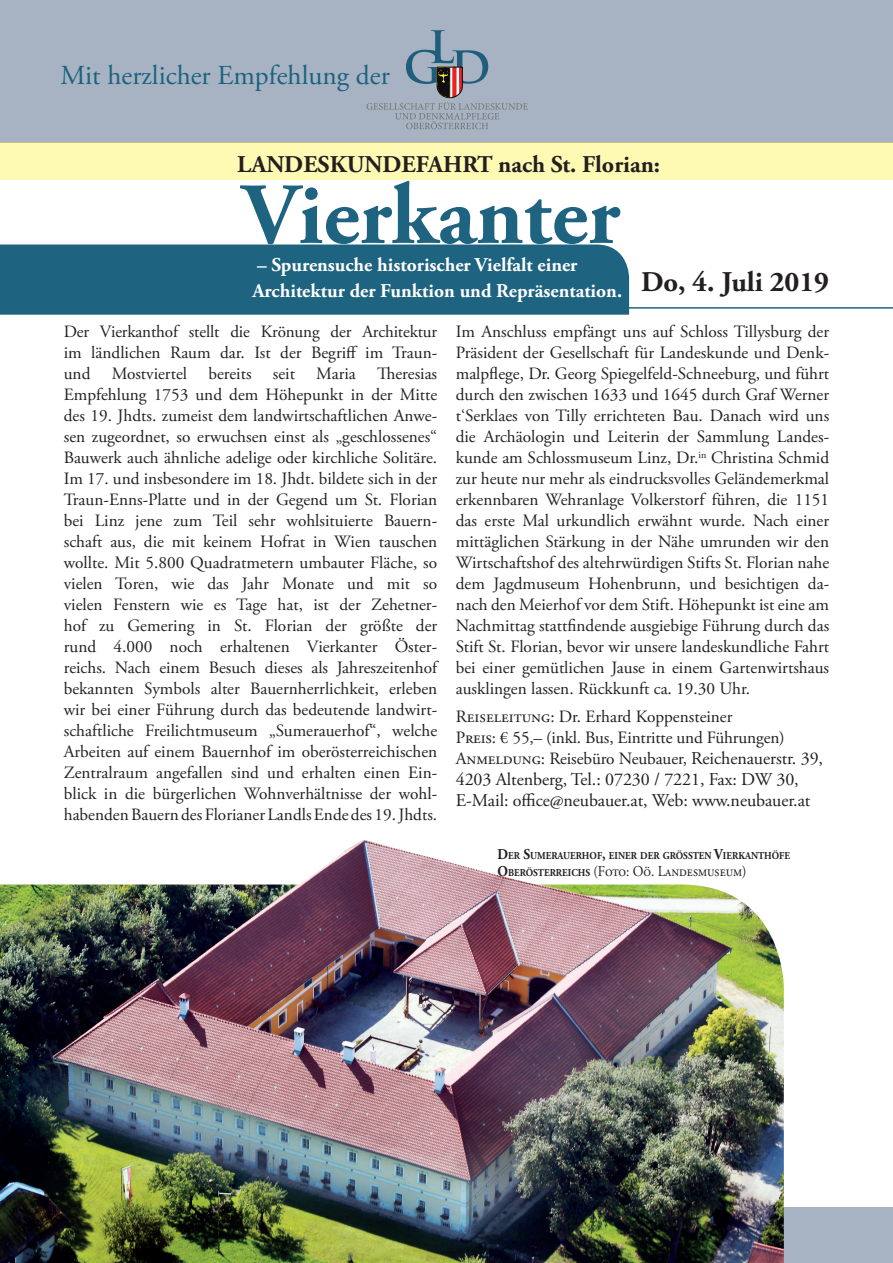
<style>
.page{position:relative;width:893px;height:1263px;background:#fff}
.page>*{position:absolute;margin:0;border:0;box-sizing:border-box;transform-origin:0 0}
.t1{font:700 86.7px "Adobe Garamond Pro";color:#1e6380}
.t2{font:700 28.5px "Adobe Garamond Pro";color:#231f20}
.t3{font:27.3px "Adobe Garamond Pro";color:#1c627f}
.t4{font:700 24px "Adobe Garamond Pro";color:#231f20}
.t5{font:700 19.5px/25.5px "Adobe Garamond Pro";color:#fff}
.t6{font:18px/21px "Adobe Garamond Pro";letter-spacing:-.005em;color:#231f20}
.t7{font:17.25px/21px "Adobe Garamond Pro";color:#231f20;text-align:justify}
.t8{font:15px "Adobe Garamond Pro";color:#231f20;scale:.9 1}
.t9{font:700 10.5px "Adobe Garamond Pro";color:#231f20;scale:.9 1}
.s1{font-size:18px}
.s2{font-size:15px}
.s3{font-weight:700}
.s4{font-weight:700;font-size:10.5px}
</style>
<div class="page">
<div style="left:0;top:0;width:893px;height:142px;background:#a7b3c2"></div>
<div style="left:0;top:1208px;width:893px;height:55px;background:#a7b3c2"></div>
<img style="left:0;top:884px;width:784px;height:379px">
<img style="left:53px;top:850px;width:594px;height:383px">
<div style="left:0;top:142px;width:893px;height:38px;background:#fffab3"></div>
<div style="left:0;top:244px;width:629px;height:71px;background:#1e6380"></div>
<svg style="left:367px;top:30px;width:161px;height:99px"></svg>
<hr style="left:610px;top:307px;width:283px;height:2px;background:#1e6380">
<h3 class="t3" style="left:61px;top:59px;width:331px">Mit herzlicher Empfehlung der</h3>
<h3 class="t4" style="left:237px;top:150px;width:425px">LANDESKUNDEFAHRT nach St. Florian:</h3>
<h1 class="t1" style="left:243px;top:165px;width:379px">Vierkanter</h1>
<p class="t5" style="left:252px;top:253px;width:371px">– Spurensuche historischer Vielfalt einer<br>Architektur der Funktion und Repräsentation.</p>
<h2 class="t2" style="left:641px;top:265px;width:190px">Do, 4. Juli 2019</h2>
<p class="t7" style="left:64px;top:322px;width:375px">Der Vierkanthof stellt die Krönung der Architektur im ländlichen Raum dar. Ist der Begriff im Traun&shy;und Mostviertel bereits seit Maria Theresias Empfehlung 1753 und dem Höhepunkt in der Mitte des 19. Jhdts. zumeist dem landwirtschaftlichen Anwe&shy;sen zugeordnet, so erwuchsen einst als „geschlossenes“ Bauwerk auch ähnliche adelige oder kirchliche Solitäre.<br>Im 17. und insbesondere im 18. Jhdt. bildete sich in der Traun-Enns-Platte und in der Gegend um St. Florian bei Linz jene zum Teil sehr wohlsituierte Bauern&shy;schaft aus, die mit keinem Hofrat in Wien tauschen wollte. Mit 5.800 Quadratmetern umbauter Fläche, so vielen Toren, wie das Jahr Monate und mit so vielen Fenstern wie es Tage hat, ist der Zehetner&shy;hof zu Gemering in St. Florian der größte der rund 4.000 noch erhaltenen Vierkanter Öster&shy;reichs. Nach einem Besuch dieses als Jahreszeitenhof bekannten Symbols alter Bauernherrlichkeit, erleben wir bei einer Führung durch das bedeutende landwirt&shy;schaftliche Freilichtmuseum „Sumerauerhof“, welche Arbeiten auf einem Bauernhof im oberösterreichischen Zentralraum angefallen sind und erhalten einen Ein&shy;blick in die bürgerlichen Wohnverhältnisse der wohl&shy;habenden Bauern des Florianer Landls Ende des 19. Jhdts.</p>
<p class="t7" style="left:456px;top:322px;width:375px">Im Anschluss empfängt uns auf Schloss Tillysburg der Präsident der Gesellschaft für Landeskunde und Denk&shy;malpflege, Dr. Georg Spiegelfeld-Schneeburg, und führt durch den zwischen 1633 und 1645 durch Graf Werner t‘Serklaes von Tilly errichteten Bau. Danach wird uns die Archäologin und Leiterin der Sammlung Landes&shy;kunde am Schlossmuseum Linz, Dr.<sup>in</sup> Christina Schmid zur heute nur mehr als eindrucksvolles Geländemerkmal erkennbaren Wehranlage Volkerstorf führen, die 1151 das erste Mal urkundlich erwähnt wurde. Nach einer mittäglichen Stärkung in der Nähe umrunden wir den Wirtschaftshof des altehrwürdigen Stifts St. Florian nahe dem Jagdmuseum Hohenbrunn, und besichtigen da&shy;nach den Meierhof vor dem Stift. Höhepunkt ist eine am Nachmittag stattfindende ausgiebige Führung durch das Stift St. Florian, bevor wir unsere landeskundliche Fahrt bei einer gemütlichen Jause in einem Gartenwirtshaus ausklingen lassen. Rückkunft ca. 19.30 Uhr.</p>
<p class="t7" style="left:456px;top:706px;width:369px;text-align:left">Reiseleitung: Dr. Erhard Koppensteiner<br>Preis: € 55,– (inkl. Bus, Eintritte und Führungen)<br>Anmeldung: Reisebüro Neubauer, <span class="s1">Reichenauerstr. 39,</span></p>
<p class="t6" style="left:456px;top:769px;width:356px">4203 Altenberg, Tel.: 07230 / 7221, Fax: DW 30,<br>E-Mail: office@neubauer.at, Web: www.neubauer.at</p>
<p class="t9" style="left:497px;top:850px;width:326px"><span class="s2">D</span>ER <span class="s2">S</span>UMERAUERHOF<span class="s2">,</span> EINER DER GRÖSSTEN <span class="s2">V</span>IERKANTHÖFE</p>
<p class="t8" style="left:497px;top:862px;width:278px"><span class="s3">O</span><span class="s4">BERÖSTERREICHS</span> (Foto: Oö. Landesmuseum)</p>
</div>
